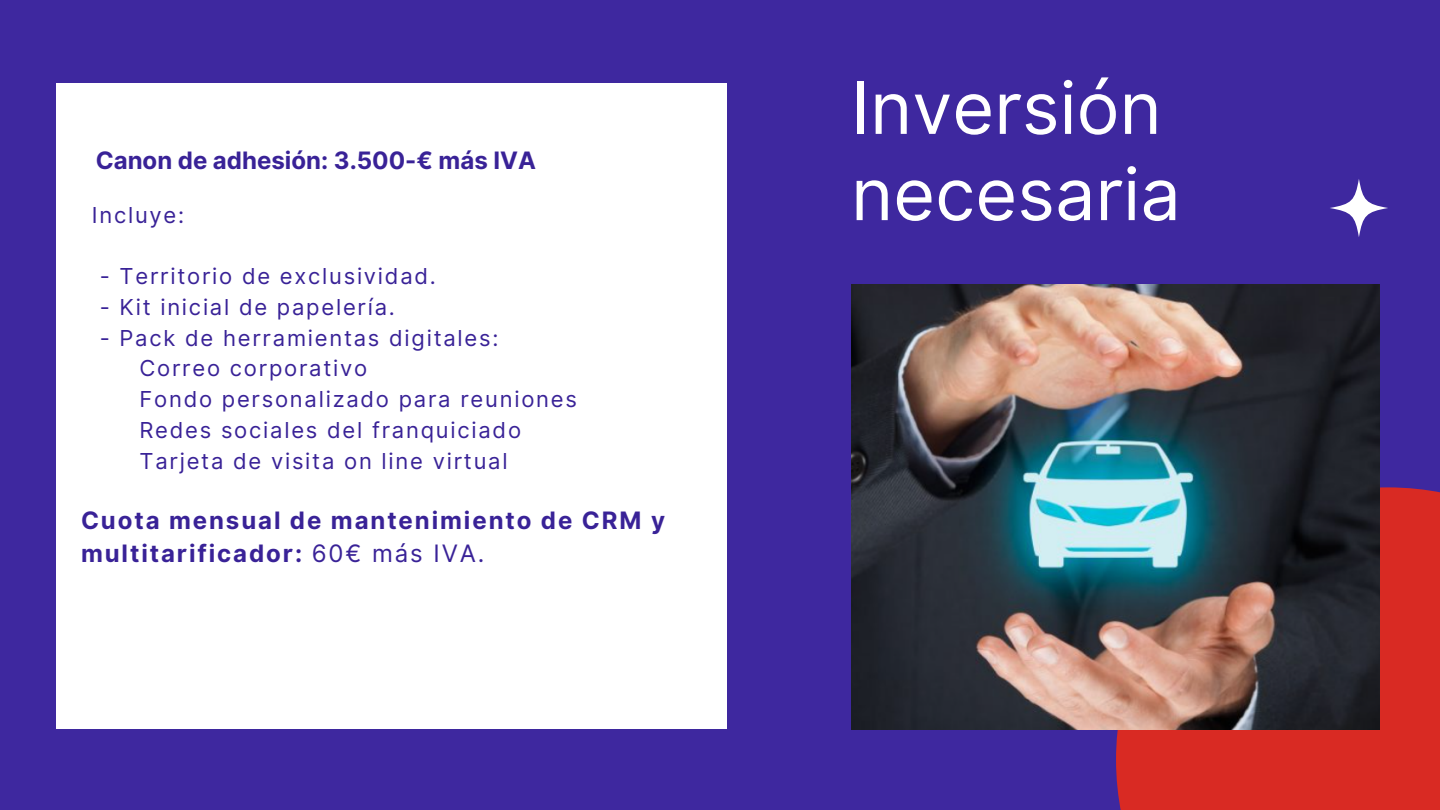
<style>
.page{position:relative;width:1440px;height:810px;background:#3e289f}
.page>*{position:absolute;margin:0;border:0;box-sizing:border-box;transform-origin:0 0}
.t1{font:72px/86.2px "Inter";color:#fff}
.t2{font:700 24px/33px "Inter";letter-spacing:.08em;color:#392297}
.t3{font:700 24px "Inter";color:#392297}
.t4{font:22px/30.8px "Inter";letter-spacing:.08em;color:#392297}
.s1{font-weight:400}
</style>
<div class="page">
<svg style="left:1330px;top:179px;width:58px;height:58px"></svg>
<div style="left:56px;top:83px;width:671px;height:645px;background:#fff"></div>
<div style="left:1116px;top:487px;width:324px;height:323px;background:#d92a23"></div>
<img style="left:851px;top:284px;width:528px;height:445px">
<p class="t3" style="left:96px;top:146px;width:442px">Canon de adhesión: 3.500-€ más IVA</p>
<p class="t4" style="left:92px;top:199px;width:94px">Incluye:</p>
<p class="t4" style="left:100px;top:261px;width:338px">- Territorio de exclusividad.</p>
<p class="t4" style="left:100px;top:291px;width:297px">- Kit inicial de papelería.</p>
<p class="t4" style="left:139px;top:322px;width:439px;text-indent:-40px">- Pack de herramientas digitales:<br>Correo corporativo<br>Fondo personalizado para reuniones<br>Redes sociales del franquiciado<br>Tarjeta de visita on line virtual</p>
<p class="t2" style="left:81px;top:504px;width:586px">Cuota mensual de mantenimiento de CRM y multitarificador: <span class="s1">60€ más IVA.</span></p>
<h1 class="t1" style="left:851px;top:65px;width:331px">Inversión necesaria</h1>
</div>
